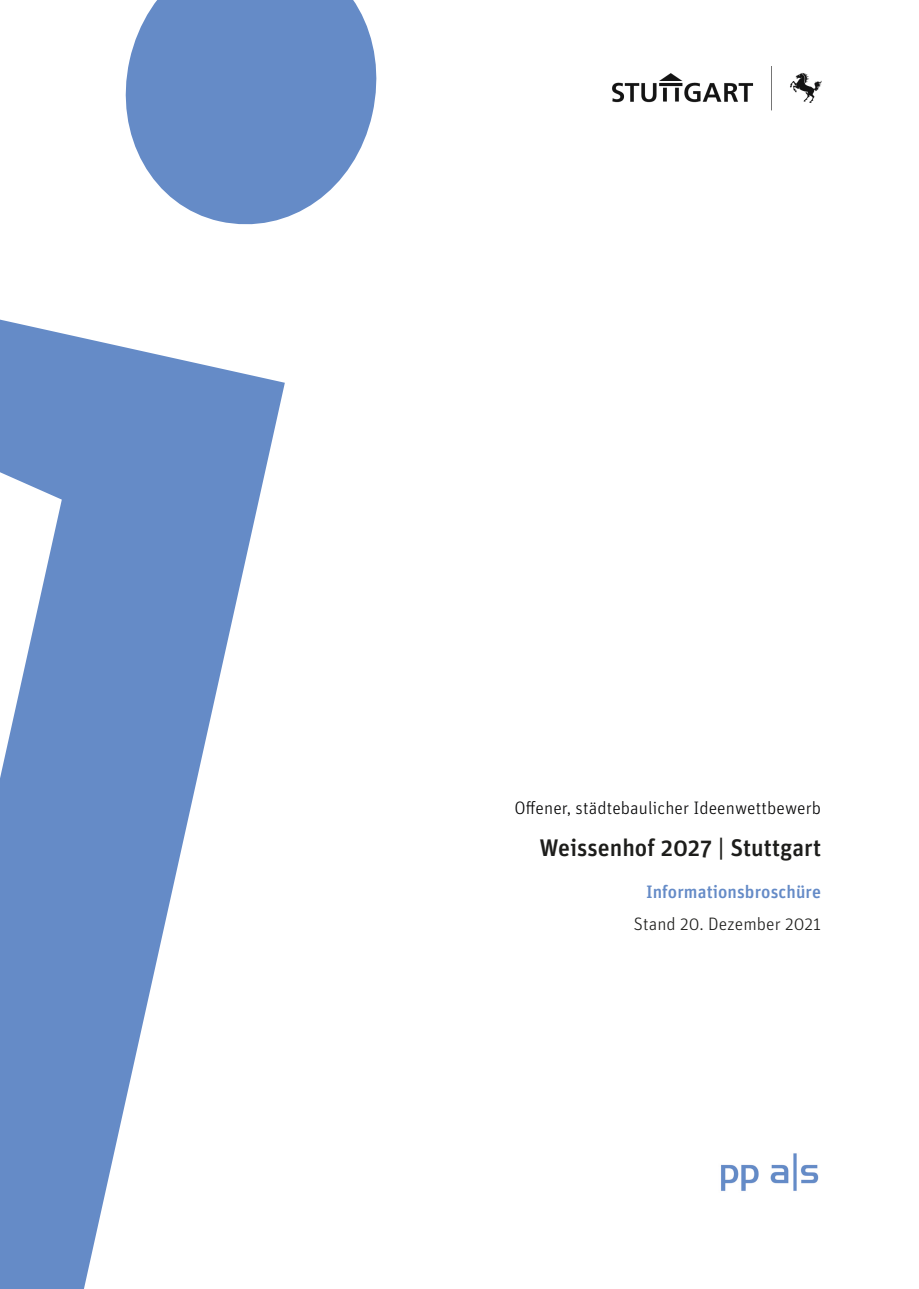
<style>
.page{position:relative;width:919px;height:1289px;background:#fff}
.page>*{position:absolute;margin:0;border:0;box-sizing:border-box;transform-origin:0 0}
.t1{font:500 24px "Unit OT";color:#1d1d1b}
.t2{font:300 18px "Unit OT";letter-spacing:.005em;color:#020203}
.t3{font:500 18px "Unit OT";letter-spacing:.005em;color:#658bc7}
.t4{font:300 18px "Unit OT";letter-spacing:.005em;color:#1d1d1b}
</style>
<div class="page">
<svg style="left:0;top:0;width:377px;height:1288px"></svg>
<div style="left:215px;top:793px;width:606px;height:86px;background:#fff"></div>
<img style="left:721px;top:1153px;width:98px;height:38px">
<img style="left:612px;top:67px;width:209px;height:43px">
<p class="t2" style="left:514px;top:797px;width:308px">Offener, städtebaulicher Ideenwettbewerb</p>
<h1 class="t1" style="left:539px;top:832px;width:283px">Weissenhof 2027 | Stuttgart</h1>
<p class="t3" style="left:646px;top:880px;width:177px">Informationsbroschüre</p>
<p class="t4" style="left:633px;top:913px;width:189px">Stand 20. Dezember 2021</p>
</div>
